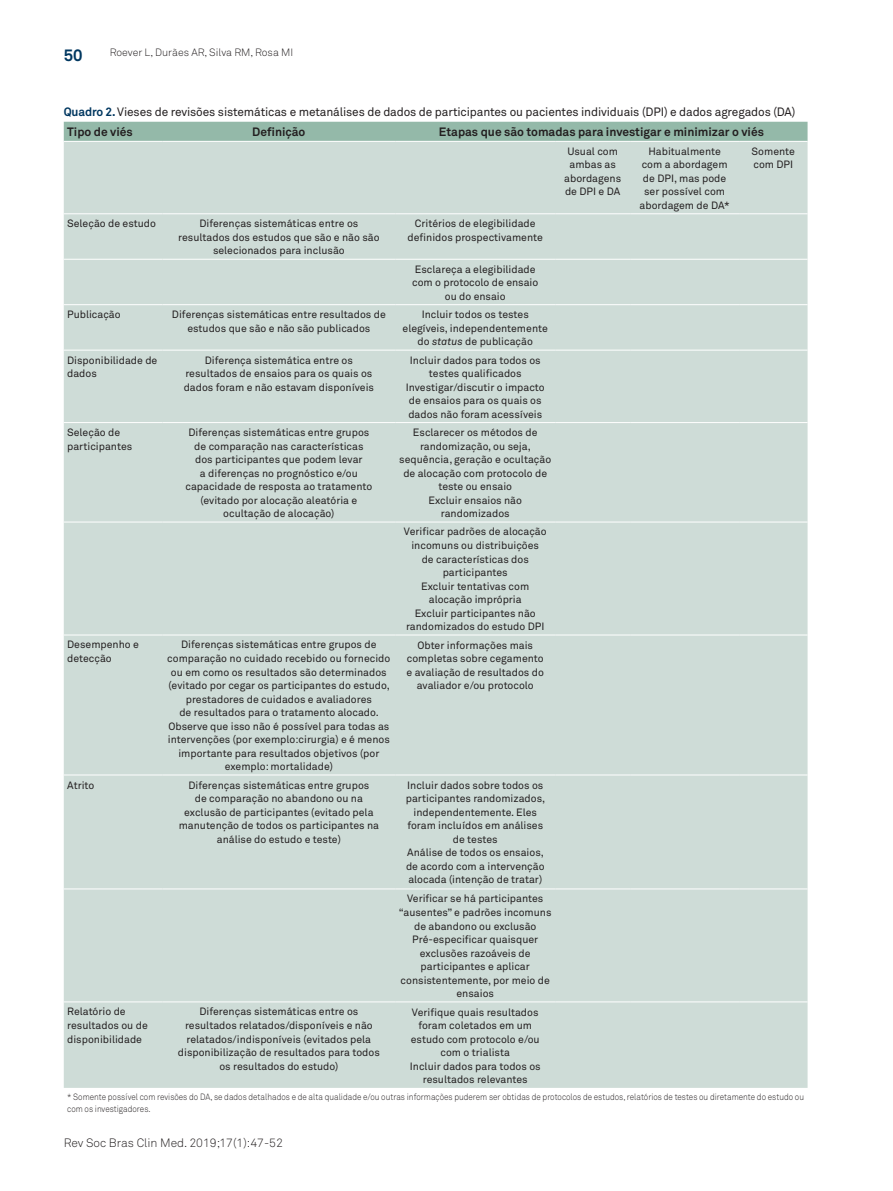
<style>
.page{position:relative;width:893px;height:1191px;background:#fff}
.page>*{position:absolute;margin:0;border:0;box-sizing:border-box;transform-origin:0 0}
.t1{font:700 16.5px "Akkurat Pro";color:#003760}
.t2{font:12px/20.5px "Akkurat Pro";letter-spacing:-.01em;color:#231f20}
.t3{font:700 12px "Akkurat Pro";color:#231f20}
.t4{font:12px "Akkurat Light Pro";color:#231f20}
.t5{font:10.5px/13.5px "Akkurat Pro";color:#231f20;text-align:center}
.t6{font:10.5px "Akkurat Light Pro";color:#231f20}
.t7{font:9px/12px "Akkurat Light Pro";color:#231f20;scale:.9 1}
.s1{font-weight:700;color:#003760}
.s2{font-weight:700}
.s3{font-style:italic}
</style>
<div class="page">
<div style="left:64px;top:122px;width:743px;height:19px;background:#94b9a9"></div>
<div style="left:64px;top:142px;width:743px;height:945px;background:#cedcd7"></div>
<hr style="left:64px;top:213px;width:98px;height:1px;background:#fff">
<hr style="left:162px;top:213px;width:233px;height:1px;background:#fff">
<hr style="left:395px;top:213px;width:160px;height:1px;background:#fff">
<hr style="left:555px;top:213px;width:75px;height:1px;background:#fff">
<hr style="left:630px;top:213px;width:109px;height:1px;background:#fff">
<hr style="left:739px;top:213px;width:68px;height:1px;background:#fff">
<hr style="left:64px;top:259px;width:98px;height:1px;background:#fff">
<hr style="left:162px;top:259px;width:233px;height:1px;background:#fff">
<hr style="left:395px;top:259px;width:160px;height:1px;background:#fff">
<hr style="left:555px;top:259px;width:75px;height:1px;background:#fff">
<hr style="left:630px;top:259px;width:109px;height:1px;background:#fff">
<hr style="left:739px;top:259px;width:68px;height:1px;background:#fff">
<hr style="left:64px;top:304px;width:98px;height:1px;background:#fff">
<hr style="left:162px;top:304px;width:233px;height:1px;background:#fff">
<hr style="left:395px;top:304px;width:160px;height:1px;background:#fff">
<hr style="left:555px;top:304px;width:75px;height:1px;background:#fff">
<hr style="left:630px;top:304px;width:109px;height:1px;background:#fff">
<hr style="left:739px;top:304px;width:68px;height:1px;background:#fff">
<hr style="left:64px;top:350px;width:98px;height:1px;background:#fff">
<hr style="left:162px;top:350px;width:233px;height:1px;background:#fff">
<hr style="left:395px;top:350px;width:160px;height:1px;background:#fff">
<hr style="left:555px;top:350px;width:75px;height:1px;background:#fff">
<hr style="left:630px;top:350px;width:109px;height:1px;background:#fff">
<hr style="left:739px;top:350px;width:68px;height:1px;background:#fff">
<hr style="left:64px;top:422px;width:98px;height:1px;background:#fff">
<hr style="left:162px;top:422px;width:233px;height:1px;background:#fff">
<hr style="left:395px;top:422px;width:160px;height:1px;background:#fff">
<hr style="left:555px;top:422px;width:75px;height:1px;background:#fff">
<hr style="left:630px;top:422px;width:109px;height:1px;background:#fff">
<hr style="left:739px;top:422px;width:68px;height:1px;background:#fff">
<hr style="left:64px;top:521px;width:98px;height:1px;background:#fff">
<hr style="left:162px;top:521px;width:233px;height:1px;background:#fff">
<hr style="left:395px;top:521px;width:160px;height:1px;background:#fff">
<hr style="left:555px;top:521px;width:75px;height:1px;background:#fff">
<hr style="left:630px;top:521px;width:109px;height:1px;background:#fff">
<hr style="left:739px;top:521px;width:68px;height:1px;background:#fff">
<hr style="left:64px;top:634px;width:98px;height:1px;background:#fff">
<hr style="left:162px;top:634px;width:233px;height:1px;background:#fff">
<hr style="left:395px;top:634px;width:160px;height:1px;background:#fff">
<hr style="left:555px;top:634px;width:75px;height:1px;background:#fff">
<hr style="left:630px;top:634px;width:109px;height:1px;background:#fff">
<hr style="left:739px;top:634px;width:68px;height:1px;background:#fff">
<hr style="left:64px;top:774px;width:98px;height:1px;background:#fff">
<hr style="left:162px;top:774px;width:233px;height:1px;background:#fff">
<hr style="left:395px;top:774px;width:160px;height:1px;background:#fff">
<hr style="left:555px;top:774px;width:75px;height:1px;background:#fff">
<hr style="left:630px;top:774px;width:109px;height:1px;background:#fff">
<hr style="left:739px;top:774px;width:68px;height:1px;background:#fff">
<hr style="left:64px;top:888px;width:98px;height:1px;background:#fff">
<hr style="left:162px;top:888px;width:233px;height:1px;background:#fff">
<hr style="left:395px;top:888px;width:160px;height:1px;background:#fff">
<hr style="left:555px;top:888px;width:75px;height:1px;background:#fff">
<hr style="left:630px;top:888px;width:109px;height:1px;background:#fff">
<hr style="left:739px;top:888px;width:68px;height:1px;background:#fff">
<hr style="left:64px;top:1001px;width:98px;height:1px;background:#fff">
<hr style="left:162px;top:1001px;width:233px;height:1px;background:#fff">
<hr style="left:395px;top:1001px;width:160px;height:1px;background:#fff">
<hr style="left:555px;top:1001px;width:75px;height:1px;background:#fff">
<hr style="left:630px;top:1001px;width:109px;height:1px;background:#fff">
<hr style="left:739px;top:1001px;width:68px;height:1px;background:#fff">
<h1 class="t1" style="left:64px;top:45px;width:20px">50</h1>
<p class="t6" style="left:110px;top:47px;width:185px">Roever L, Durães AR, Silva RM, Rosa MI</p>
<p class="t2" style="left:64px;top:102px;width:733px"><span class="s1">Quadro 2.</span> Vieses de revisões sistemáticas e metanálises de dados de participantes ou pacientes individuais (DPI) e dados agregados (DA)<br><span class="s2">Tipo de viés</span></p>
<p class="t3" style="left:252px;top:125px;width:55px">Definição</p>
<p class="t3" style="left:439px;top:125px;width:326px">Etapas que são tomadas para investigar e minimizar o viés</p>
<p class="t5" style="left:564px;top:145px;width:58px">Usual com ambas as abordagens de DPI e DA</p>
<p class="t5" style="left:640px;top:145px;width:91px">Habitualmente com a abordagem de DPI, mas pode ser possível com abordagem de DA*</p>
<p class="t5" style="left:752px;top:145px;width:45px;text-align:left">Somente com DPI</p>
<p class="t5" style="left:67px;top:217px;width:90px">Seleção de estudo</p>
<p class="t5" style="left:178px;top:217px;width:203px">Diferenças sistemáticas entre os resultados dos estudos que são e não são selecionados para inclusão</p>
<p class="t5" style="left:408px;top:217px;width:137px">Critérios de elegibilidade definidos prospectivamente</p>
<p class="t5" style="left:412px;top:262px;width:128px">Esclareça a elegibilidade com o protocolo de ensaio ou do ensaio</p>
<p class="t5" style="left:67px;top:308px;width:55px">Publicação</p>
<p class="t5" style="left:172px;top:308px;width:215px">Diferenças sistemáticas entre resultados de estudos que são e não são publicados</p>
<p class="t5" style="left:403px;top:308px;width:147px">Incluir todos os testes elegíveis, independentemente do <span class="s3">status</span> de publicação</p>
<p class="t5" style="left:67px;top:353px;width:92px;text-align:left">Disponibilidade de dados</p>
<p class="t5" style="left:184px;top:353px;width:192px">Diferença sistemática entre os resultados de ensaios para os quais os dados foram e não estavam disponíveis</p>
<p class="t5" style="left:406px;top:353px;width:140px">Incluir dados para todos os testes qualificados<br>Investigar/discutir o impacto de ensaios para os quais os dados não foram acessíveis</p>
<p class="t5" style="left:67px;top:426px;width:67px;text-align:left">Seleção de participantes</p>
<p class="t5" style="left:185px;top:426px;width:188px">Diferenças sistemáticas entre grupos de comparação nas características dos participantes que podem levar<br>a diferenças no prognóstico e/ou capacidade de resposta ao tratamento (evitado por alocação aleatória e ocultação de alocação)</p>
<p class="t5" style="left:399px;top:426px;width:153px">Esclarecer os métodos de randomização, ou seja, sequência, geração e ocultação de alocação com protocolo de teste ou ensaio<br>Excluir ensaios não randomizados</p>
<p class="t5" style="left:404px;top:525px;width:144px">Verificar padrões de alocação incomuns ou distribuições<br>de características dos participantes<br>Excluir tentativas com alocação imprópria<br>Excluir participantes não randomizados do estudo DPI</p>
<p class="t5" style="left:67px;top:638px;width:73px;text-align:left">Desempenho e detecção</p>
<p class="t5" style="left:167px;top:638px;width:225px">Diferenças sistemáticas entre grupos de comparação no cuidado recebido ou fornecido ou em como os resultados são determinados (evitado por cegar os participantes do estudo, prestadores de cuidados e avaliadores<br>de resultados para o tratamento alocado.<br>Observe que isso não é possível para todas as intervenções (por exemplo:cirurgia) e é menos importante para resultados objetivos (por exemplo: mortalidade)</p>
<p class="t5" style="left:407px;top:638px;width:139px">Obter informações mais completas sobre cegamento e avaliação de resultados do avaliador e/ou protocolo</p>
<p class="t5" style="left:67px;top:778px;width:29px">Atrito</p>
<p class="t5" style="left:179px;top:778px;width:202px">Diferenças sistemáticas entre grupos<br>de comparação no abandono ou na exclusão de participantes (evitado pela manutenção de todos os participantes na análise do estudo e teste)</p>
<p class="t5" style="left:406px;top:778px;width:141px">Incluir dados sobre todos os participantes randomizados, independentemente. Eles foram incluídos em análises de testes<br>Análise de todos os ensaios, de acordo com a intervenção alocada (intenção de tratar)</p>
<p class="t5" style="left:399px;top:892px;width:154px">Verificar se há participantes “ausentes” e padrões incomuns de abandono ou exclusão<br>Pré-especificar quaisquer exclusões razoáveis de participantes e aplicar consistentemente, por meio de ensaios</p>
<p class="t5" style="left:67px;top:1005px;width:82px;text-align:left">Relatório de resultados ou de disponibilidade</p>
<p class="t5" style="left:178px;top:1005px;width:203px">Diferenças sistemáticas entre os resultados relatados/disponíveis e não relatados/indisponíveis (evitados pela disponibilização de resultados para todos os resultados do estudo)</p>
<p class="t5" style="left:410px;top:1005px;width:132px">Verifique quais resultados foram coletados em um estudo com protocolo e/ou com o trialista<br>Incluir dados para todos os resultados relevantes</p>
<p class="t7" style="left:67px;top:1091px;width:820px">* Somente possível com revisões do DA, se dados detalhados e de alta qualidade e/ou outras informações puderem ser obtidas de protocolos de estudos, relatórios de testes ou diretamente do estudo ou com os investigadores.</p>
<p class="t4" style="left:64px;top:1135px;width:221px">Rev Soc Bras Clin Med. 2019;17(1):47-52</p>
</div>
